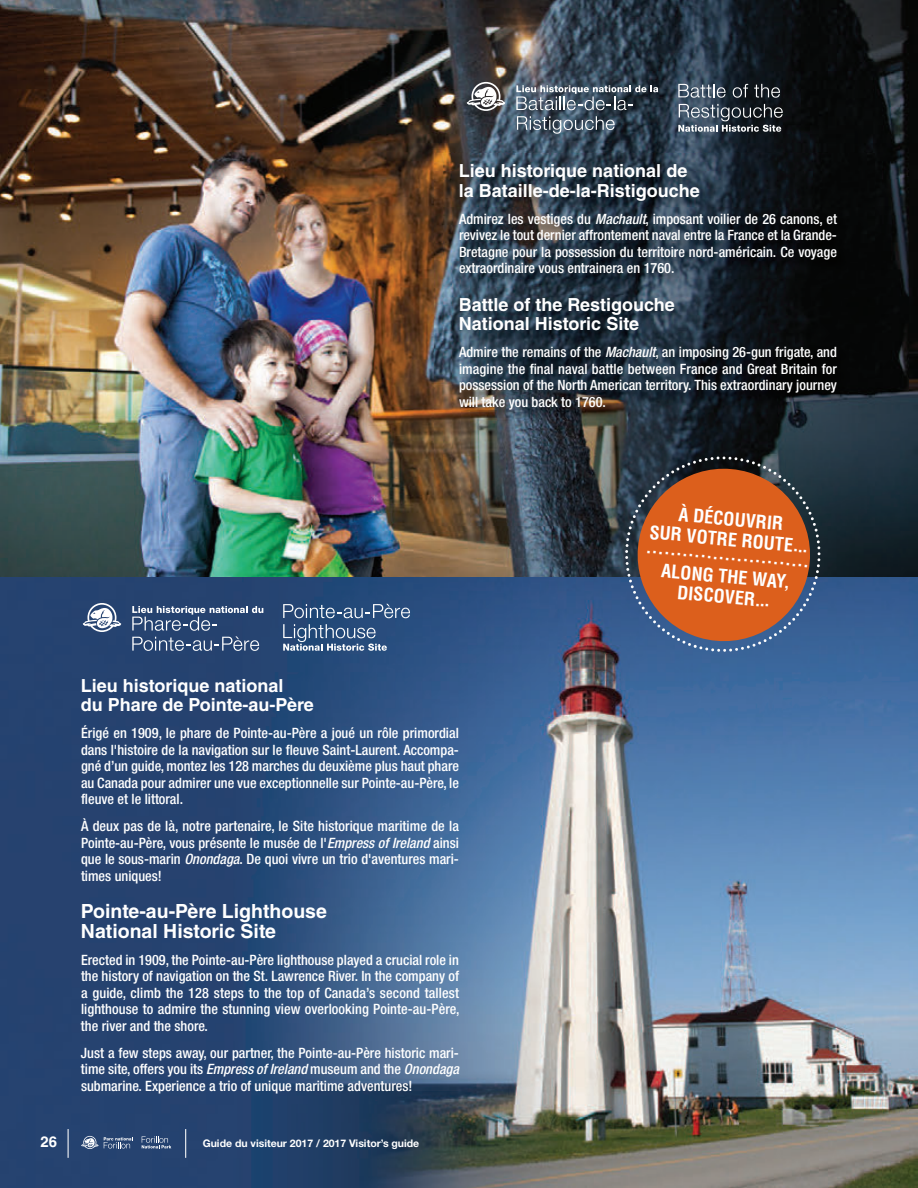
<style>
.page{position:relative;width:918px;height:1188px;background:#fff}
.page>*{position:absolute;margin:0;border:0;box-sizing:border-box;transform-origin:0 0}
.t1{font:700 19.5px/19.5px "Helvetica LT Std";color:#fff}
.t2{font:700 condensed 18.3px/20.1px "Helvetica LT Std";color:#fff;text-align:center}
.t3{font:700 18px/19.5px "Helvetica LT Std";color:#fff}
.t4{font:700 15px "Helvetica LT Std";color:#fff}
.t5{font:500 condensed 14.25px/16.5px "Helvetica Neue";color:#fff;text-align:justify}
.t6{font:700 10.5px "Helvetica Neue";color:#fff}
.s1{font-style:italic}
</style>
<div class="page">
<img style="left:0;top:576px;width:918px;height:612px">
<img style="left:0;top:0;width:918px;height:576px">
<img style="left:435px;top:153px;width:439px;height:372px">
<svg style="left:142px;top:1136px;width:29px;height:12px"></svg>
<svg style="left:81px;top:1136px;width:52px;height:13px"></svg>
<svg style="left:68px;top:1129px;width:1px;height:29px"></svg>
<svg style="left:185px;top:1129px;width:1px;height:29px"></svg>
<svg style="left:467px;top:82px;width:38px;height:29px"></svg>
<svg style="left:516px;top:85px;width:142px;height:25px;background:#64707c"></svg>
<svg style="left:517px;top:116px;width:98px;height:18px;background:#5e6d7b"></svg>
<svg style="left:678px;top:84px;width:48px;height:14px"></svg>
<svg style="left:733px;top:84px;width:15px;height:14px"></svg>
<svg style="left:754px;top:84px;width:26px;height:14px"></svg>
<svg style="left:678px;top:104px;width:105px;height:28px;background:#545d67"></svg>
<svg style="left:83px;top:603px;width:38px;height:29px"></svg>
<svg style="left:132px;top:606px;width:131px;height:45px;background:#4c6489"></svg>
<svg style="left:283px;top:624px;width:104px;height:27px;background:#567397"></svg>
<svg style="left:283px;top:604px;width:127px;height:14px;background:#557196"></svg>
<svg style="left:622px;top:453px;width:202px;height:202px;background:#93573d"></svg>
<p class="t3" style="left:459px;top:163px;width:242px">Lieu historique national de la Bataille-de-la-Ristigouche</p>
<p class="t5" style="left:459px;top:212px;width:380px">Admirez les vestiges du <span class="s1">Machault</span>, imposant voilier de 26 canons, et revivez le tout dernier affrontement naval entre la France et la Grande-Bretagne pour la possession du territoire nord-américain. Ce voyage extraordinaire vous entrainera en 1760.</p>
<p class="t3" style="left:459px;top:297px;width:217px">Battle of the Restigouche<br>National Historic Site</p>
<p class="t5" style="left:459px;top:345px;width:380px">Admire the remains of the <span class="s1">Machault</span>, an imposing 26-gun frigate, and imagine the final naval battle between France and Great Britain for possession of the North American territory. This extraordinary journey will take you back to 1760.</p>
<p class="t3" style="left:81px;top:677px;width:234px">Lieu historique national<br>du Phare de Pointe-au-Père</p>
<p class="t5" style="left:81px;top:726px;width:380px">Érigé en 1909, le phare de Pointe-au-Père a joué un rôle primordial dans l'histoire de la navigation sur le fleuve Saint-Laurent. Accompa&shy;gné d’un guide, montez les 128 marches du deuxième plus haut phare au Canada pour admirer une vue exceptionnelle sur Pointe-au-Père, le fleuve et le littoral.</p>
<p class="t5" style="left:81px;top:819px;width:380px">À deux pas de là, notre partenaire, le Site historique maritime de la Pointe-au-Père, vous présente le musée de l'<span class="s1">Empress of Ireland</span>ainsi que le sous-marin <span class="s1">Onondaga</span>. De quoi vivre un trio d'aventures mari&shy;times uniques!</p>
<h1 class="t1" style="left:81px;top:904px;width:248px">Pointe-au-Père Lighthouse<br>National Historic Site</h1>
<p class="t5" style="left:81px;top:953px;width:380px">Erected in 1909, the Pointe-au-Père lighthouse played a crucial role in the history of navigation on the St. Lawrence River. In the company of a guide, climb the 128 steps to the top of Canada’s second tallest lighthouse to admire the stunning view overlooking Pointe-au-Père, the river and the shore.</p>
<p class="t5" style="left:81px;top:1046px;width:382px;text-align:left">Just a few steps away, our partner, the Pointe-au-Père historic mari&shy;time site, offers you its <span class="s1">Empress of Ireland</span>museum and the <span class="s1">Onondaga </span>submarine. Experience a trio of unique maritime adventures!</p>
<p class="t4" style="left:41px;top:1136px;width:18px">26</p>
<p class="t6" style="left:203px;top:1139px;width:218px">Guide du visiteur 2017 / 2017 Visitor’s guide</p>
<p class="t2" style="left:652px;top:504px;width:161px;rotate:5deg">À DÉCOUVRIR<br>SUR VOTRE ROUTE...</p>
<p class="t2" style="left:647px;top:536px;width:166px;line-height:23.1px;rotate:5deg">...........................<br>ALONG THE WAY,</p>
<p class="t2" style="left:678px;top:584px;width:95px;rotate:5deg">DISCOVER...</p>
</div>
